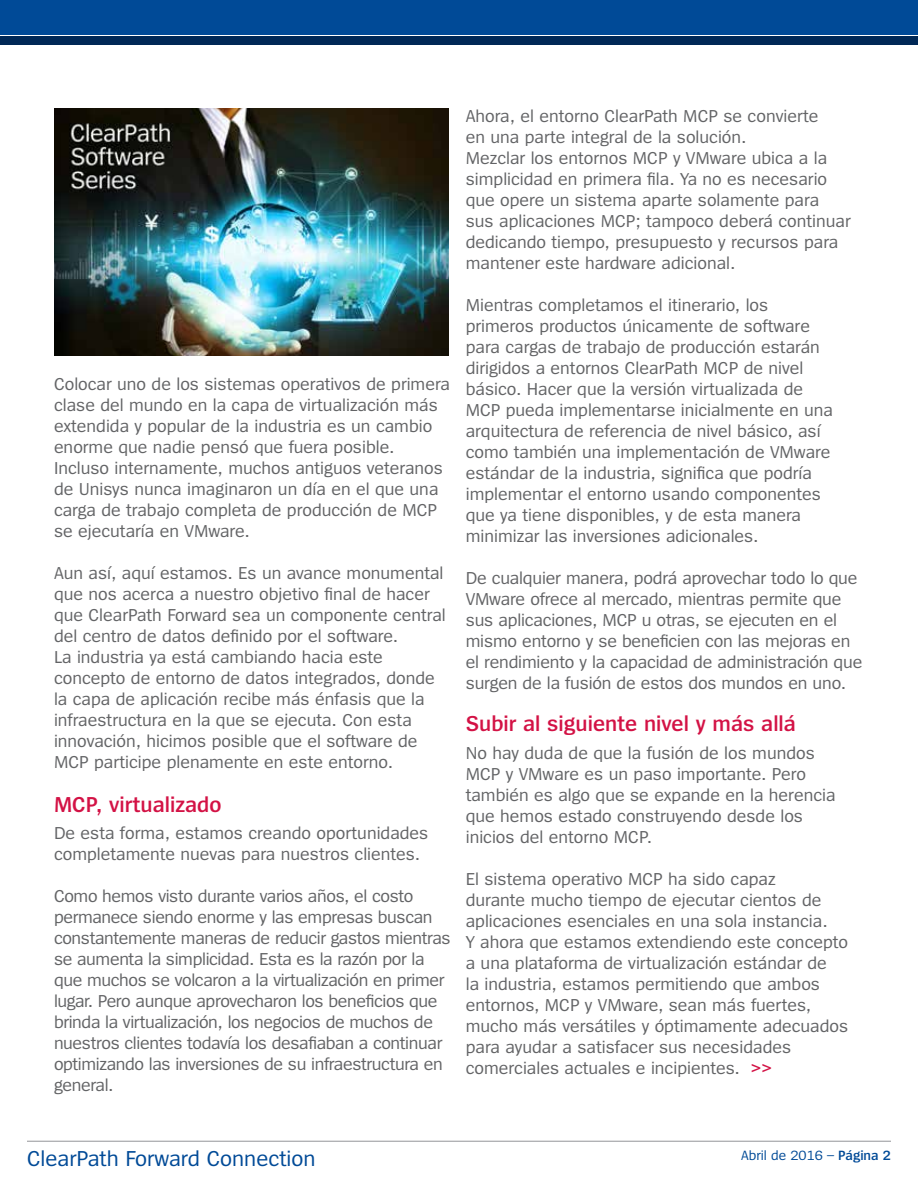
<style>
.page{position:relative;width:918px;height:1188px;background:#fff}
.page>*{position:absolute;margin:0;border:0;box-sizing:border-box;transform-origin:0 0}
.t1{font:600 22.5px "Spiegel";color:#d31245}
.t2{font:22.5px "Spiegel";color:#004a97}
.t3{font:18px/21px "Spiegel";color:#636466}
.t4{font:18px/21px "Spiegel";letter-spacing:-.02em;color:#636466}
.t5{font:13.95px "Spiegel";color:#004a97}
.s1{font-weight:600;color:#d31245}
.s2{font-weight:600}
</style>
<div class="page">
<div style="left:0;top:0;width:918px;height:35px;background:#004a97"></div>
<div style="left:0;top:36px;width:918px;height:9px;background:#002856"></div>
<hr style="left:27px;top:1141px;width:864px;height:1px;background:#939598">
<img style="left:54px;top:108px;width:394px;height:247px">
<p class="t3" style="left:54px;top:374px;width:398px">Colocar uno de los sistemas operativos de primera clase del mundo en la capa de virtualización más extendida y popular de la industria es un cambio enorme que nadie pensó que fuera posible.<br>Incluso internamente, muchos antiguos veteranos de Unisys nunca imaginaron un día en el que una carga de trabajo completa de producción de MCP se ejecutaría en VMware.</p>
<p class="t3" style="left:54px;top:563px;width:393px">Aun así, aquí estamos. Es un avance monumental que nos acerca a nuestro objetivo final de hacer que ClearPath Forward sea un componente central del centro de datos definido por el software.<br>La industria ya está cambiando hacia este concepto de entorno de datos integrados, donde la capa de aplicación recibe más énfasis que la infraestructura en la que se ejecuta. Con esta innovación, hicimos posible que el software de MCP participe plenamente en este entorno.</p>
<p class="t1" style="left:54px;top:793px;width:169px">MCP, virtualizado</p>
<p class="t3" style="left:54px;top:824px;width:376px">De esta forma, estamos creando oportunidades completamente nuevas para nuestros clientes.</p>
<p class="t4" style="left:54px;top:887px;width:398px">Como hemos visto durante varios años, el costo permanece siendo enorme y las empresas buscan constantemente maneras de reducir gastos mientras se aumenta la simplicidad. Esta es la razón por la que muchos se volcaron a la virtualización en primer lugar. Pero aunque aprovecharon los beneficios que brinda la virtualización, los negocios de muchos de nuestros clientes todavía los desafiaban a continuar optimizando las inversiones de su infraestructura en general.</p>
<p class="t3" style="left:466px;top:106px;width:387px">Ahora, el entorno ClearPath MCP se convierte<br>en una parte integral de la solución.<br>Mezclar los entornos MCP y VMware ubica a la simplicidad en primera fila. Ya no es necesario que opere un sistema aparte solamente para sus aplicaciones MCP; tampoco deberá continuar dedicando tiempo, presupuesto y recursos para mantener este hardware adicional.</p>
<p class="t3" style="left:466px;top:295px;width:369px">Mientras completamos el itinerario, los primeros productos únicamente de software para cargas de trabajo de producción estarán dirigidos a entornos ClearPath MCP de nivel básico. Hacer que la versión virtualizada de MCP pueda implementarse inicialmente en una arquitectura de referencia de nivel básico, así como también una implementación de VMware estándar de la industria, significa que podría implementar el entorno usando componentes que ya tiene disponibles, y de esta manera minimizar las inversiones adicionales.</p>
<p class="t3" style="left:466px;top:568px;width:398px">De cualquier manera, podrá aprovechar todo lo que VMware ofrece al mercado, mientras permite que sus aplicaciones, MCP u otras, se ejecuten en el mismo entorno y se beneficien con las mejoras en el rendimiento y la capacidad de administración que surgen de la fusión de estos dos mundos en uno.</p>
<p class="t1" style="left:466px;top:712px;width:332px">Subir al siguiente nivel y más allá</p>
<p class="t3" style="left:466px;top:743px;width:371px">No hay duda de que la fusión de los mundos MCP y VMware es un paso importante. Pero también es algo que se expande en la herencia que hemos estado construyendo desde los inicios del entorno MCP.</p>
<p class="t3" style="left:466px;top:869px;width:384px">El sistema operativo MCP ha sido capaz<br>durante mucho tiempo de ejecutar cientos de aplicaciones esenciales en una sola instancia.<br>Y ahora que estamos extendiendo este concepto a una plataforma de virtualización estándar de<br>la industria, estamos permitiendo que ambos entornos, MCP y VMware, sean más fuertes, mucho más versátiles y óptimamente adecuados para ayudar a satisfacer sus necesidades comerciales actuales e incipientes. <span class="s1">&gt;&gt;</span></p>
<p class="t2" style="left:27px;top:1148px;width:290px">ClearPath Forward Connection</p>
<p class="t5" style="left:741px;top:1148px;width:151px">Abril de 2016 – <span class="s2">Página 2</span></p>
</div>
